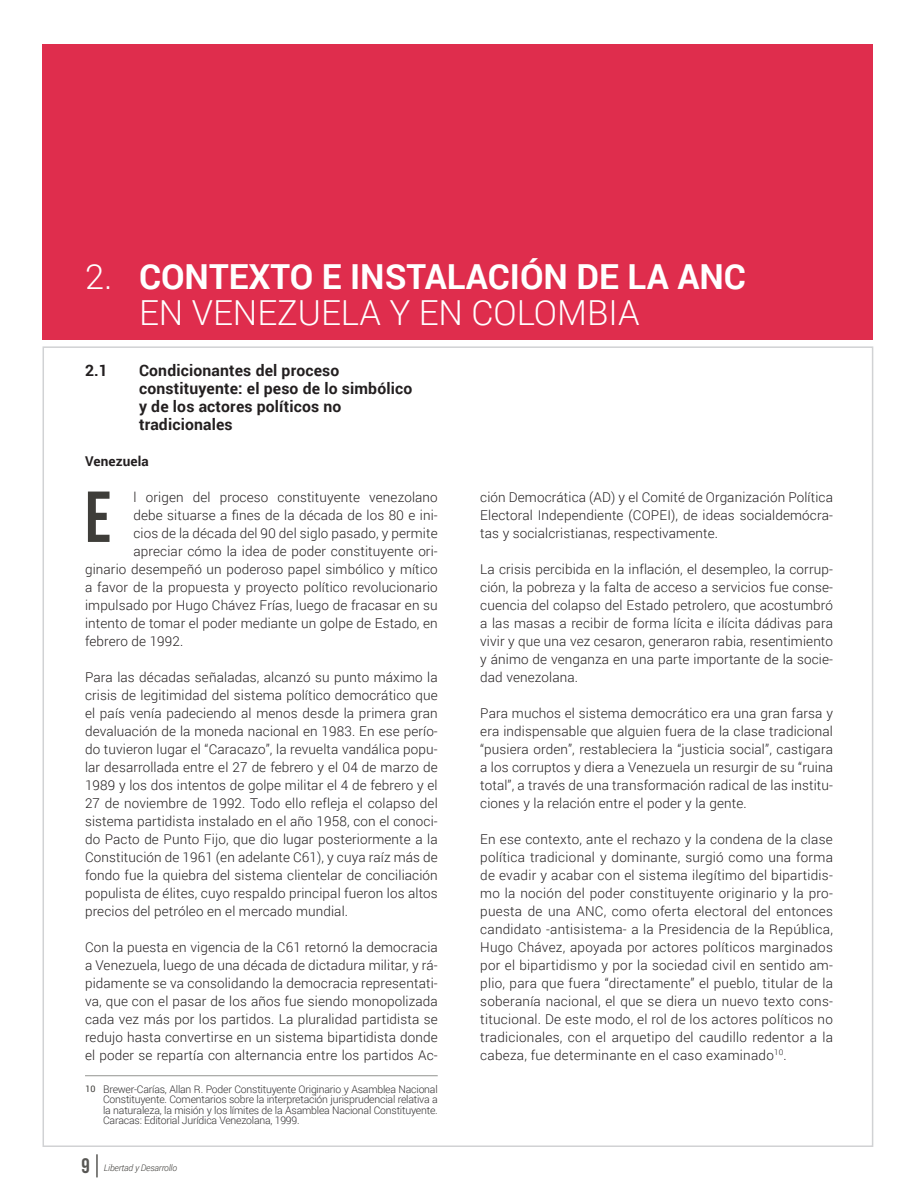
<style>
.page{position:relative;width:918px;height:1188px;background:#fff}
.page>*{position:absolute;margin:0;border:0;box-sizing:border-box;transform-origin:0 0}
.t1{font:72px "Bebas Neue";color:#3e3d39}
.t2{font:700 34.5px "Roboto";color:#fff}
.t3{font:300 34.5px "Roboto";color:#fff}
.t4{font:21px "Bebas Neue";color:#585754}
.t5{font:700 15.75px "Roboto";letter-spacing:.01em;color:#231f20}
.t6{font:300 13.5px/18px "Roboto";letter-spacing:.01em;color:#231f20;text-align:justify}
.t7{font:700 13.5px "Roboto";letter-spacing:.01em;color:#231f20}
.t8{font:300 10.5px/10.5px "Roboto";letter-spacing:-.02em;color:#312f30;text-align:justify}
.t9{font:italic 300 9px "Roboto";letter-spacing:-.02em;color:#3e3d39}
.t10{font:9px "Roboto";color:#3e3d39}
.s1{font-weight:300}
</style>
<div class="page">
<svg style="left:97px;top:1154px;width:1px;height:23px"></svg>
<div style="left:43px;top:44px;width:830px;height:296px;background:#df2d4d"></div>
<hr style="left:85px;top:1075px;width:353px;height:1px;background:#939491">
<p class="t2" style="left:85px;top:252px;width:662px"><span class="s1">2.</span> CONTEXTO E INSTALACIÓN DE LA ANC</p>
<p class="t3" style="left:139px;top:288px;width:502px">EN VENEZUELA Y EN COLOMBIA</p>
<p class="t5" style="left:85px;top:360px;width:24px">2.1</p>
<p class="t5" style="left:139px;top:360px;width:202px">Condicionantes del proceso</p>
<p class="t5" style="left:139px;top:378px;width:275px">constituyente: el peso de lo simbólico</p>
<p class="t5" style="left:139px;top:396px;width:204px">y de los actores políticos no</p>
<p class="t5" style="left:139px;top:414px;width:95px">tradicionales</p>
<p class="t7" style="left:85px;top:452px;width:65px">Venezuela</p>
<p class="t6" style="left:134px;top:488px;width:306px">l origen del proceso constituyente venezolano</p>
<p class="t6" style="left:134px;top:506px;width:306px">debe situarse a fines de la década de los 80 e ini-</p>
<p class="t6" style="left:134px;top:524px;width:306px">cios de la década del 90 del siglo pasado, y permite</p>
<p class="t6" style="left:134px;top:542px;width:306px">apreciar cómo la idea de poder constituyente ori-</p>
<p class="t6" style="left:85px;top:560px;width:354px">ginario desempeñó un poderoso papel simbólico y mítico</p>
<p class="t6" style="left:85px;top:578px;width:354px">a favor de la propuesta y proyecto político revolucionario</p>
<p class="t6" style="left:85px;top:596px;width:354px">impulsado por Hugo Chávez Frías, luego de fracasar en su</p>
<p class="t6" style="left:85px;top:614px;width:354px">intento de tomar el poder mediante un golpe de Estado, en</p>
<p class="t6" style="left:85px;top:632px;width:100px">febrero de 1992.</p>
<p class="t6" style="left:85px;top:668px;width:354px">Para las décadas señaladas, alcanzó su punto máximo la crisis de legitimidad del sistema político democrático que el país venía padeciendo al menos desde la primera gran devaluación de la moneda nacional en 1983. En ese perío&shy;do tuvieron lugar el “Caracazo”, la revuelta vandálica popu&shy;lar desarrollada entre el 27 de febrero y el 04 de marzo de 1989 y los dos intentos de golpe militar el 4 de febrero y el 27 de noviembre de 1992. Todo ello refleja el colapso del sistema partidista instalado en el año 1958, con el conoci&shy;do Pacto de Punto Fijo, que dio lugar posteriormente a la Constitución de 1961 (en adelante C61), y cuya raíz más de fondo fue la quiebra del sistema clientelar de conciliación populista de élites, cuyo respaldo principal fueron los altos precios del petróleo en el mercado mundial.</p>
<p class="t6" style="left:85px;top:938px;width:354px">Con la puesta en vigencia de la C61 retornó la democracia a Venezuela, luego de una década de dictadura militar, y rá&shy;pidamente se va consolidando la democracia representati&shy;va, que con el pasar de los años fue siendo monopolizada cada vez más por los partidos. La pluralidad partidista se redujo hasta convertirse en un sistema bipartidista donde el poder se repartía con alternancia entre los partidos Ac-</p>
<p class="t1" style="left:85px;top:478px;width:28px">E</p>
<p class="t6" style="left:480px;top:487px;width:354px">ción Democrática (AD) y el Comité de Organización Política Electoral Independiente (COPEI), de ideas socialdemócra&shy;tas y socialcristianas, respectivamente.</p>
<p class="t6" style="left:480px;top:559px;width:354px">La crisis percibida en la inflación, el desempleo, la corrup&shy;ción, la pobreza y la falta de acceso a servicios fue conse&shy;cuencia del colapso del Estado petrolero, que acostumbró a las masas a recibir de forma lícita e ilícita dádivas para vivir y que una vez cesaron, generaron rabia, resentimiento y ánimo de venganza en una parte importante de la socie&shy;dad venezolana.</p>
<p class="t6" style="left:480px;top:703px;width:354px">Para muchos el sistema democrático era una gran farsa y era indispensable que alguien fuera de la clase tradicional “pusiera orden”, restableciera la “justicia social”, castigara a los corruptos y diera a Venezuela un resurgir de su “ruina total”, a través de una transformación radical de las institu&shy;ciones y la relación entre el poder y la gente.</p>
<p class="t6" style="left:480px;top:829px;width:354px">En ese contexto, ante el rechazo y la condena de la clase política tradicional y dominante, surgió como una forma de evadir y acabar con el sistema ilegítimo del bipartidis&shy;mo la noción del poder constituyente originario y la pro&shy;puesta de una ANC, como oferta electoral del entonces candidato -antisistema- a la Presidencia de la República, Hugo Chávez, apoyada por actores políticos marginados por el bipartidismo y por la sociedad civil en sentido am&shy;plio, para que fuera “directamente” el pueblo, titular de la soberanía nacional, el que se diera un nuevo texto cons&shy;titucional. De este modo, el rol de los actores políticos no tradicionales, con el arquetipo del caudillo redentor a la cabeza, fue determinante en el caso examinado<sup>10</sup>.</p>
<p class="t8" style="left:103px;top:1083px;width:336px">Brewer-Carías, Allan R. Poder Constituyente Originario y Asamblea Nacional Constituyente. Comentarios sobre la interpretación jurisprudencial relativa a la naturaleza, la misión y los límites de la Asamblea Nacional Constituyente.<br>Caracas: Editorial Jurídica Venezolana, 1999.</p>
<p class="t10" style="left:85px;top:1082px;width:12px">10</p>
<p class="t4" style="left:82px;top:1155px;width:10px">9</p>
<p class="t9" style="left:104px;top:1162px;width:75px">Libertad y Desarrollo</p>
</div>
